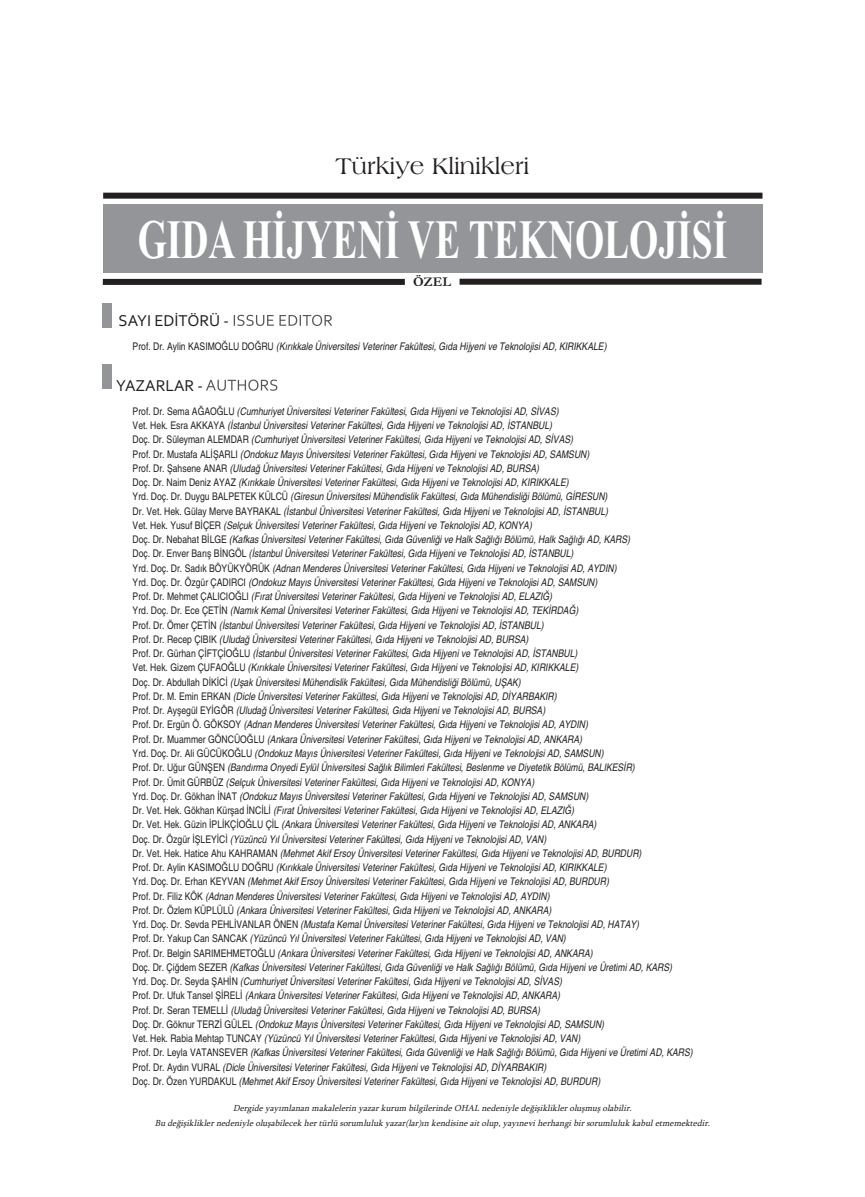
<style>
.page{position:relative;width:865px;height:1197px;background:#fff}
.page>*{position:absolute;margin:0;border:0;box-sizing:border-box;transform-origin:0 0}
.t1{font:700 55.35px "Times New Roman";color:#fff;scale:.68 1}
.t2{font:24px "Americana BT Roman";color:#231f20}
.t3{font:16.5px "Corbel";color:#231f20}
.t4{font:700 13.5px "Garamond";color:#231f20}
.t5{font:italic condensed 10.5px/14.2px "Helvetica";color:#231f20}
.t6{font:italic 9px/15px "Sylfaen";color:#231f20;text-align:center}
.s1{font-style:normal}
</style>
<div class="page">
<div style="left:103px;top:204px;width:659px;height:68px;background:#939598"></div>
<div style="left:103px;top:193px;width:659px;height:6px;background:#231f20"></div>
<div style="left:103px;top:279px;width:302px;height:6px;background:#231f20"></div>
<div style="left:459px;top:279px;width:302px;height:6px;background:#231f20"></div>
<div style="left:103px;top:303px;width:9px;height:25px;background:#939598"></div>
<svg style="left:234px;top:315px;width:67px;height:11px"></svg>
<div style="left:103px;top:364px;width:9px;height:25px;background:#939598"></div>
<svg style="left:206px;top:379px;width:71px;height:12px"></svg>
<h2 class="t2" style="left:335px;top:152px;width:195px">Türkiye Klinikleri</h2>
<h1 class="t1" style="left:138px;top:207px;width:868px">GIDA HİJYENİ VE TEKNOLOJİSİ</h1>
<p class="t4" style="left:413px;top:274px;width:39px">ÖZEL</p>
<h3 class="t3" style="left:119px;top:310px;width:112px">SAYI EDİTÖRÜ -</h3>
<p class="t5" style="left:133px;top:339px;width:475px"><span class="s1">Prof. Dr. Aylin KASIMOĞLU DOĞRU</span> (Kırıkkale Üniversitesi Veteriner Fakültesi, Gıda Hijyeni ve Teknolojisi AD, KIRIKKALE)</p>
<h3 class="t3" style="left:116px;top:375px;width:88px">YAZARLAR -</h3>
<p class="t5" style="left:133px;top:404px;width:561px"><span class="s1">Prof. Dr. Sema AĞAOĞLU</span> (Cumhuriyet Üniversitesi Veteriner Fakültesi, Gıda Hijyeni ve Teknolojisi AD, SİVAS)<br><span class="s1">Vet. Hek. Esra AKKAYA</span> (İstanbul Üniversitesi Veteriner Fakültesi, Gıda Hijyeni ve Teknolojisi AD, İSTANBUL)<br><span class="s1">Doç. Dr. Süleyman ALEMDAR</span> (Cumhuriyet Üniversitesi Veteriner Fakültesi, Gıda Hijyeni ve Teknolojisi AD, SİVAS)<br><span class="s1">Prof. Dr. Mustafa ALİŞARLI</span> (Ondokuz Mayıs Üniversitesi Veteriner Fakültesi, Gıda Hijyeni ve Teknolojisi AD, SAMSUN)<br><span class="s1">Prof. Dr. Şahsene ANAR</span> (Uludağ Üniversitesi Veteriner Fakültesi, Gıda Hijyeni ve Teknolojisi AD, BURSA)<br><span class="s1">Doç. Dr. Naim Deniz AYAZ</span> (Kırıkkale Üniversitesi Veteriner Fakültesi, Gıda Hijyeni ve Teknolojisi AD, KIRIKKALE)<br><span class="s1">Yrd. Doç. Dr. Duygu BALPETEK KÜLCÜ</span> (Giresun Üniversitesi Mühendislik Fakültesi, Gıda Mühendisliği Bölümü, GİRESUN)<br><span class="s1">Dr. Vet. Hek. Gülay Merve BAYRAKAL</span> (İstanbul Üniversitesi Veteriner Fakültesi, Gıda Hijyeni ve Teknolojisi AD, İSTANBUL)<br><span class="s1">Vet. Hek. Yusuf BİÇER</span> (Selçuk Üniversitesi Veteriner Fakültesi, Gıda Hijyeni ve Teknolojisi AD, KONYA)<br><span class="s1">Doç. Dr. Nebahat BİLGE</span> (Kafkas Üniversitesi Veteriner Fakültesi, Gıda Güvenliği ve Halk Sağlığı Bölümü, Halk Sağlığı AD, KARS)<br><span class="s1">Doç. Dr. Enver Barış BİNGÖL</span> (İstanbul Üniversitesi Veteriner Fakültesi, Gıda Hijyeni ve Teknolojisi AD, İSTANBUL)<br><span class="s1">Yrd. Doç. Dr. Sadık BÖYÜKYÖRÜK</span> (Adnan Menderes Üniversitesi Veteriner Fakültesi, Gıda Hijyeni ve Teknolojisi AD, AYDIN)<br><span class="s1">Yrd. Doç. Dr. Özgür ÇADIRCI</span> (Ondokuz Mayıs Üniversitesi Veteriner Fakültesi, Gıda Hijyeni ve Teknolojisi AD, SAMSUN)<br><span class="s1">Prof. Dr. Mehmet ÇALICIOĞLI</span> (Fırat Üniversitesi Veteriner Fakültesi, Gıda Hijyeni ve Teknolojisi AD, ELAZIĞ)<br><span class="s1">Yrd. Doç. Dr. Ece ÇETİN</span> (Namık Kemal Üniversitesi Veteriner Fakültesi, Gıda Hijyeni ve Teknolojisi AD, TEKİRDAĞ)<br><span class="s1">Prof. Dr. Ömer ÇETİN</span> (İstanbul Üniversitesi Veteriner Fakültesi, Gıda Hijyeni ve Teknolojisi AD, İSTANBUL)<br><span class="s1">Prof. Dr. Recep ÇIBIK</span> (Uludağ Üniversitesi Veteriner Fakültesi, Gıda Hijyeni ve Teknolojisi AD, BURSA)<br><span class="s1">Prof. Dr. Gürhan ÇİFTÇİOĞLU</span> (İstanbul Üniversitesi Veteriner Fakültesi, Gıda Hijyeni ve Teknolojisi AD, İSTANBUL)<br><span class="s1">Vet. Hek. Gizem ÇUFAOĞLU</span> (Kırıkkale Üniversitesi Veteriner Fakültesi, Gıda Hijyeni ve Teknolojisi AD, KIRIKKALE)<br><span class="s1">Doç. Dr. Abdullah DİKİCİ</span> (Uşak Üniversitesi Mühendislik Fakültesi, Gıda Mühendisliği Bölümü, UŞAK)<br><span class="s1">Prof. Dr. M. Emin ERKAN</span> (Dicle Üniversitesi Veteriner Fakültesi, Gıda Hijyeni ve Teknolojisi AD, DİYARBAKIR)<br><span class="s1">Prof. Dr. Ayşegül EYİGÖR</span> (Uludağ Üniversitesi Veteriner Fakültesi, Gıda Hijyeni ve Teknolojisi AD, BURSA)<br><span class="s1">Prof. Dr. Ergün Ö. GÖKSOY</span> (Adnan Menderes Üniversitesi Veteriner Fakültesi, Gıda Hijyeni ve Teknolojisi AD, AYDIN)<br><span class="s1">Prof. Dr. Muammer GÖNCÜOĞLU</span> (Ankara Üniversitesi Veteriner Fakültesi, Gıda Hijyeni ve Teknolojisi AD, ANKARA)<br><span class="s1">Yrd. Doç. Dr. Ali GÜCÜKOĞLU</span> (Ondokuz Mayıs Üniversitesi Veteriner Fakültesi, Gıda Hijyeni ve Teknolojisi AD, SAMSUN)<br><span class="s1">Prof. Dr. Uğur GÜNŞEN</span> (Bandırma Onyedi Eylül Üniversitesi Sağlık Bilimleri Fakültesi, Beslenme ve Diyetetik Bölümü, BALIKESİR)<br><span class="s1">Prof. Dr. Ümit GÜRBÜZ</span> (Selçuk Üniversitesi Veteriner Fakültesi, Gıda Hijyeni ve Teknolojisi AD, KONYA)<br><span class="s1">Yrd. Doç. Dr. Gökhan İNAT</span> (Ondokuz Mayıs Üniversitesi Veteriner Fakültesi, Gıda Hijyeni ve Teknolojisi AD, SAMSUN)<br><span class="s1">Dr. Vet. Hek. Gökhan Kürşad İNCİLİ</span> (Fırat Üniversitesi Veteriner Fakültesi, Gıda Hijyeni ve Teknolojisi AD, ELAZIĞ)<br><span class="s1">Dr. Vet. Hek. Güzin İPLİKÇİOĞLU ÇİL</span> (Ankara Üniversitesi Veteriner Fakültesi, Gıda Hijyeni ve Teknolojisi AD, ANKARA)<br><span class="s1">Doç. Dr. Özgür İŞLEYİCİ</span> (Yüzüncü Yıl Üniversitesi Veteriner Fakültesi, Gıda Hijyeni ve Teknolojisi AD, VAN)<br><span class="s1">Dr. Vet. Hek. Hatice Ahu KAHRAMAN</span> (Mehmet Akif Ersoy Üniversitesi Veteriner Fakültesi, Gıda Hijyeni ve Teknolojisi AD, BURDUR)<br><span class="s1">Prof. Dr. Aylin KASIMOĞLU DOĞRU</span> (Kırıkkale Üniversitesi Veteriner Fakültesi, Gıda Hijyeni ve Teknolojisi AD, KIRIKKALE)<br><span class="s1">Yrd. Doç. Dr. Erhan KEYVAN</span> (Mehmet Akif Ersoy Üniversitesi Veteriner Fakültesi, Gıda Hijyeni ve Teknolojisi AD, BURDUR)<br><span class="s1">Prof. Dr. Filiz KÖK</span> (Adnan Menderes Üniversitesi Veteriner Fakültesi, Gıda Hijyeni ve Teknolojisi AD, AYDIN)<br><span class="s1">Prof. Dr. Özlem KÜPLÜLÜ</span> (Ankara Üniversitesi Veteriner Fakültesi, Gıda Hijyeni ve Teknolojisi AD, ANKARA)<br><span class="s1">Yrd. Doç. Dr. Sevda PEHLİVANLAR ÖNEN</span> (Mustafa Kemal Üniversitesi Veteriner Fakültesi, Gıda Hijyeni ve Teknolojisi AD, HATAY)<br><span class="s1">Prof. Dr. Yakup Can SANCAK</span> (Yüzüncü Yıl Üniversitesi Veteriner Fakültesi, Gıda Hijyeni ve Teknolojisi AD, VAN)<br><span class="s1">Prof. Dr. Belgin SARIMEHMETOĞLU</span> (Ankara Üniversitesi Veteriner Fakültesi, Gıda Hijyeni ve Teknolojisi AD, ANKARA)<br><span class="s1">Doç. Dr. Çiğdem SEZER</span> (Kafkas Üniversitesi Veteriner Fakültesi, Gıda Güvenliği ve Halk Sağlığı Bölümü, Gıda Hijyeni ve Üretimi AD, KARS)<br><span class="s1">Yrd. Doç. Dr. Seyda ŞAHİN</span> (Cumhuriyet Üniversitesi Veteriner Fakültesi, Gıda Hijyeni ve Teknolojisi AD, SİVAS)<br><span class="s1">Prof. Dr. Ufuk Tansel ŞİRELİ</span> (Ankara Üniversitesi Veteriner Fakültesi, Gıda Hijyeni ve Teknolojisi AD, ANKARA)<br><span class="s1">Prof. Dr. Seran TEMELLİ</span> (Uludağ Üniversitesi Veteriner Fakültesi, Gıda Hijyeni ve Teknolojisi AD, BURSA)<br><span class="s1">Doç. Dr. Göknur TERZİ GÜLEL</span> (Ondokuz Mayıs Üniversitesi Veteriner Fakültesi, Gıda Hijyeni ve Teknolojisi AD, SAMSUN)<br><span class="s1">Vet. Hek. Rabia Mehtap TUNCAY</span> (Yüzüncü Yıl Üniversitesi Veteriner Fakültesi, Gıda Hijyeni ve Teknolojisi AD, VAN)<br><span class="s1">Prof. Dr. Leyla VATANSEVER</span> (Kafkas Üniversitesi Veteriner Fakültesi, Gıda Güvenliği ve Halk Sağlığı Bölümü, Gıda Hijyeni ve Üretimi AD, KARS)<br><span class="s1">Prof. Dr. Aydın VURAL</span> (Dicle Üniversitesi Veteriner Fakültesi, Gıda Hijyeni ve Teknolojisi AD, DİYARBAKIR)<br><span class="s1">Doç. Dr. Özen YURDAKUL</span> (Mehmet Akif Ersoy Üniversitesi Veteriner Fakültesi, Gıda Hijyeni ve Teknolojisi AD, BURDUR)</p>
<p class="t6" style="left:155px;top:1100px;width:559px">Dergide yayımlanan makalelerin yazar kurum bilgilerinde OHAL nedeniyle değişiklikler oluşmuş olabilir.<br>Bu değişiklikler nedeniyle oluşabilecek her türlü sorumluluk yazar(lar)ın kendisine ait olup, yayınevi herhangi bir sorumluluk kabul etmemektedir.</p>
</div>
